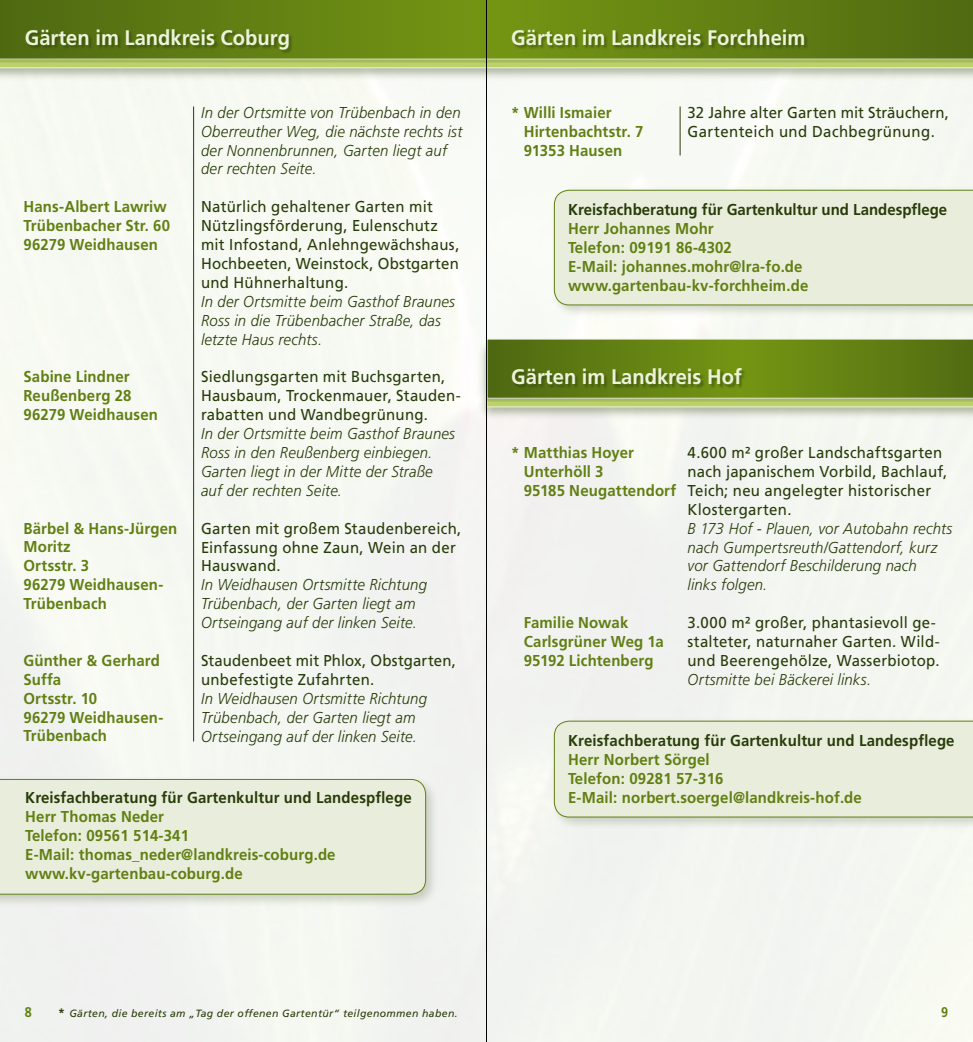
<style>
.page{position:relative;width:973px;height:1042px;background:#fff}
.page>*{position:absolute;margin:0;border:0;box-sizing:border-box;transform-origin:0 0}
.t1{font:700 21px "Frutiger";color:#edf3d9;scale:.96 1}
.t2{font:italic 300 15.75px/18.9px "Frutiger";letter-spacing:.015em;color:#283c09;scale:.95 1}
.t3{font:700 15.75px/18.9px "Frutiger";letter-spacing:.01em;color:#617f13;scale:.95 1}
.t4{font:15.75px/18.9px "Frutiger";letter-spacing:.015em;color:#283c09;scale:.95 1}
.t5{font:700 15.75px "Frutiger";letter-spacing:.01em;color:#283c09;scale:.95 1}
.t6{font:700 14px "Frutiger";color:#617f13;scale:.9 1}
.t7{font:italic 10.5px "Frutiger";letter-spacing:.03em;color:#283c09}
.s1{font-weight:700;font-style:normal;font-size:12.25px}
</style>
<div class="page">
<div style="left:0;top:81px;width:972px;height:961px;background:#f4f7f1"></div>
<div style="left:0;top:1px;width:972px;height:80px;background:#283c09;opacity:.35"></div>
<svg style="left:0;top:63px;width:972px;height:5px"></svg>
<div style="left:0;top:0;width:972px;height:63px;background:#a5bb5b"></div>
<svg style="left:0;top:0;width:972px;height:60px"></svg>
<hr style="left:679px;top:106px;width:1px;height:49px;background:#283c09">
<div style="left:26px;top:30px;width:267px;height:24px;background:#283c09;opacity:.5"></div>
<hr style="left:193px;top:106px;width:1px;height:635px;background:#283c09">
<div style="left:0;top:775px;width:439px;height:132px;background:#283c09;opacity:.2"></div>
<div style="left:0;top:779px;width:426px;height:115px;background:#e9eedc"></div>
<div style="left:512px;top:30px;width:296px;height:20px;background:#283c09;opacity:.5"></div>
<div style="left:550px;top:186px;width:422px;height:132px;background:#283c09;opacity:.2"></div>
<div style="left:554px;top:190px;width:418px;height:115px;background:#e9eedc"></div>
<div style="left:550px;top:717px;width:422px;height:113px;background:#283c09;opacity:.2"></div>
<div style="left:554px;top:721px;width:418px;height:96px;background:#e9eedc"></div>
<div style="left:478px;top:340px;width:494px;height:80px;background:#283c09;opacity:.35"></div>
<svg style="left:487px;top:339px;width:485px;height:68px"></svg>
<div style="left:512px;top:368px;width:234px;height:20px;background:#283c09;opacity:.5"></div>
<hr style="left:486px;top:0;width:1px;height:1042px;background:#000">
<h1 class="t1" style="left:25px;top:25px;width:278px">Gärten im Landkreis Coburg</h1>
<p class="t3" style="left:23px;top:197px;width:156px">Hans-Albert Lawriw<br>Trübenbacher Str. 60<br>96279 Weidhausen</p>
<p class="t3" style="left:23px;top:367px;width:143px">Sabine Lindner<br>Reußenberg 28<br>96279 Weidhausen</p>
<p class="t3" style="left:23px;top:518px;width:163px">Bärbel &amp; Hans-Jürgen<br>Moritz<br>Ortsstr. 3<br>96279 Weidhausen-<br>Trübenbach</p>
<p class="t3" style="left:23px;top:651px;width:149px">Günther &amp; Gerhard<br>Suffa<br>Ortsstr. 10<br>96279 Weidhausen-<br>Trübenbach</p>
<p class="t2" style="left:201px;top:103px;width:276px">In der Ortsmitte von Trübenbach in den Oberreuther Weg, die nächste rechts ist der Nonnenbrunnen, Garten liegt auf der rechten Seite.</p>
<p class="t4" style="left:201px;top:197px;width:273px">Natürlich gehaltener Garten mit<br>Nützlingsförderung, Eulenschutz mit Infostand, Anlehngewächshaus,<br>Hochbeeten, Weinstock, Obstgarten und Hühnerhaltung.</p>
<p class="t2" style="left:201px;top:292px;width:269px">In der Ortsmitte beim Gasthof Braunes<br>Ross in die Trübenbacher Straße, das letzte Haus rechts.</p>
<p class="t4" style="left:201px;top:367px;width:275px">Siedlungsgarten mit Buchsgarten,<br>Hausbaum, Trockenmauer, Stauden&shy;rabatten und Wandbegrünung.</p>
<p class="t2" style="left:201px;top:424px;width:269px">In der Ortsmitte beim Gasthof Braunes<br>Ross in den Reußenberg einbiegen.<br>Garten liegt in der Mitte der Straße auf der rechten Seite.</p>
<p class="t4" style="left:201px;top:518px;width:275px">Garten mit großem Staudenbereich,<br>Einfassung ohne Zaun, Wein an der<br>Hauswand.</p>
<p class="t2" style="left:201px;top:575px;width:239px">In Weidhausen Ortsmitte Richtung<br>Trübenbach, der Garten liegt am<br>Ortseingang auf der linken Seite.</p>
<p class="t4" style="left:201px;top:651px;width:270px">Staudenbeet mit Phlox, Obstgarten, unbefestigte Zufahrten.</p>
<p class="t2" style="left:201px;top:689px;width:239px">In Weidhausen Ortsmitte Richtung<br>Trübenbach, der Garten liegt am<br>Ortseingang auf der linken Seite.</p>
<p class="t5" style="left:25px;top:788px;width:408px">Kreisfachberatung für Gartenkultur und Landespflege</p>
<p class="t3" style="left:25px;top:807px;width:328px">Herr Thomas Neder<br>Telefon: 09561 514-341<br>E-Mail: thomas_neder@landkreis-coburg.de www.kv-gartenbau-coburg.de</p>
<h1 class="t1" style="left:511px;top:25px;width:308px">Gärten im Landkreis Forchheim</h1>
<p class="t3" style="left:523px;top:103px;width:127px;text-indent:-12px">* Willi Ismaier<br>Hirtenbachtstr. 7<br>91353 Hausen</p>
<p class="t4" style="left:687px;top:103px;width:276px">32 Jahre alter Garten mit Sträuchern,<br>Gartenteich und Dachbegrünung.</p>
<p class="t5" style="left:568px;top:200px;width:400px">Kreisfachberatung für Gartenkultur und Landespflege</p>
<p class="t3" style="left:568px;top:219px;width:254px">Herr Johannes Mohr<br>Telefon: 09191 86-4302<br>E-Mail: johannes.mohr@lra-fo.de www.gartenbau-kv-forchheim.de</p>
<h1 class="t1" style="left:511px;top:364px;width:242px">Gärten im Landkreis Hof</h1>
<p class="t3" style="left:523px;top:443px;width:162px;text-indent:-12px">* Matthias Hoyer<br>Unterhöll 3<br>95185 Neugattendorf</p>
<p class="t3" style="left:523px;top:613px;width:149px">Familie Nowak<br>Carlsgrüner Weg 1a<br>95192 Lichtenberg</p>
<p class="t4" style="left:687px;top:443px;width:275px">4.600 m² großer Landschaftsgarten nach japanischem Vorbild, Bachlauf,<br>Teich; neu angelegter historischer<br>Klostergarten.</p>
<p class="t2" style="left:687px;top:519px;width:280px">B 173 Hof - Plauen, vor Autobahn rechts nach Gumpertsreuth/Gattendorf, kurz vor Gattendorf Beschilderung nach<br>links folgen.</p>
<p class="t4" style="left:687px;top:613px;width:267px">3.000 m² großer, phantasievoll ge&shy;stalteter, naturnaher Garten. Wild&shy;und Beerengehölze, Wasserbiotop.</p>
<p class="t2" style="left:687px;top:670px;width:195px">Ortsmitte bei Bäckerei links.</p>
<p class="t5" style="left:568px;top:731px;width:408px">Kreisfachberatung für Gartenkultur und Landespflege</p>
<p class="t3" style="left:568px;top:750px;width:311px">Herr Norbert Sörgel<br>Telefon: 09281 57-316<br>E-Mail: norbert.soergel@landkreis-hof.de</p>
<p class="t6" style="left:25px;top:1004px;width:9px">8</p>
<p class="t6" style="left:940px;top:1004px;width:9px">9</p>
<p class="t7" style="left:58px;top:1007px;width:401px"><span class="s1">*</span> Gärten, die bereits am „Tag der offenen Gartentür“ teilgenommen haben.</p>
</div>
